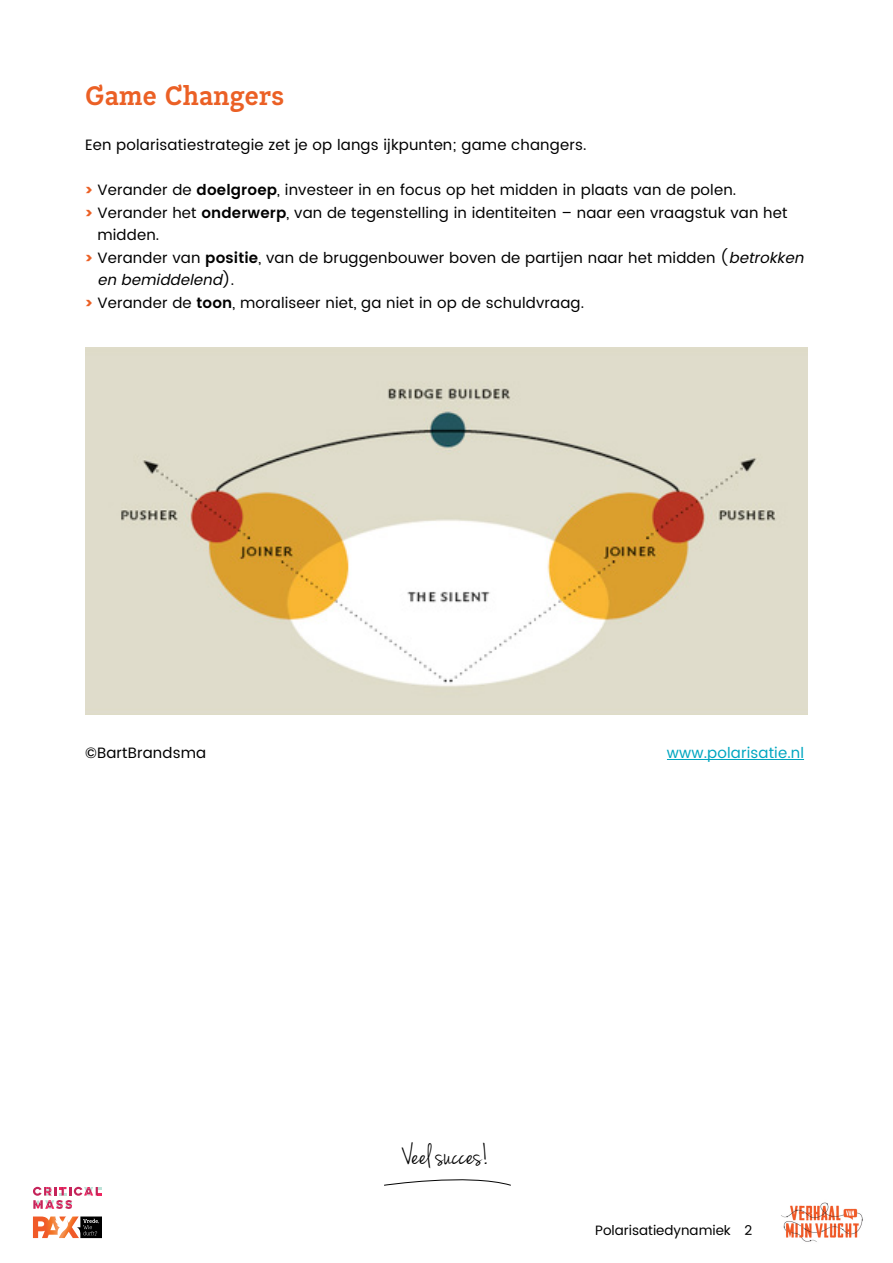
<style>
.page{position:relative;width:893px;height:1263px;background:#fff}
.page>*{position:absolute;margin:0;border:0;box-sizing:border-box;transform-origin:0 0}
.t1{font:30px "Jenna Sue";color:#000}
.t2{font:700 27px "Lean OFY";letter-spacing:.01em;color:#eb6025}
.t3{font:15px "Poppins";letter-spacing:.01em;color:#000}
.t4{font:15px "Poppins";letter-spacing:.01em;color:#00a6c0}
.t5{font:italic 15px "Poppins";color:#000}
.t6{font:13.5px "Poppins";color:#000}
.s1{font-size:14.25px;color:#eb6025}
.s2{font-weight:600}
.s3{font-style:italic}
.s4{font-style:normal}
</style>
<div class="page">
<img style="left:781px;top:1202px;width:82px;height:40px">
<svg style="left:33px;top:1187px;width:69px;height:22px"></svg>
<svg style="left:33px;top:1216px;width:69px;height:22px"></svg>
<hr style="left:667px;top:759px;width:137px;height:1px;background:#00a6c0">
<svg style="left:384px;top:1179px;width:127px;height:7px"></svg>
<img style="left:85px;top:348px;width:723px;height:367px">
<h2 class="t2" style="left:85px;top:79px;width:201px">Game Changers</h2>
<p class="t3" style="left:85px;top:134px;width:503px">Een polarisatiestrategie zet je op langs ijkpunten; game changers.</p>
<p class="t3" style="left:85px;top:179px;width:653px"><span class="s1">&gt;</span> Verander de <span class="s2">doelgroep</span>, investeer in en focus op het midden in plaats van de polen.</p>
<p class="t3" style="left:85px;top:201px;width:704px"><span class="s1">&gt;</span> Verander het <span class="s2">onderwerp</span>, van de tegenstelling in identiteiten – naar een vraagstuk van het</p>
<p class="t3" style="left:97px;top:224px;width:63px">midden.</p>
<p class="t3" style="left:85px;top:246px;width:724px"><span class="s1">&gt;</span> Verander van <span class="s2">positie</span>, van de bruggenbouwer boven de partijen naar het midden (<span class="s3">betrokken</span></p>
<p class="t5" style="left:97px;top:269px;width:138px">en bemiddelend<span class="s4">) .</span></p>
<p class="t3" style="left:85px;top:291px;width:501px"><span class="s1">&gt;</span> Verander de <span class="s2">toon</span>, moraliseer niet, ga niet in op de schuldvraag.</p>
<p class="t3" style="left:85px;top:741px;width:123px">©BartBrandsma</p>
<p class="t4" style="left:667px;top:741px;width:139px">www.polarisatie.nl</p>
<h1 class="t1" style="left:404px;top:1138px;width:87px">Veel succes!</h1>
<p class="t6" style="left:595px;top:1220px;width:158px">Polarisatiedynamiek 2</p>
</div>
